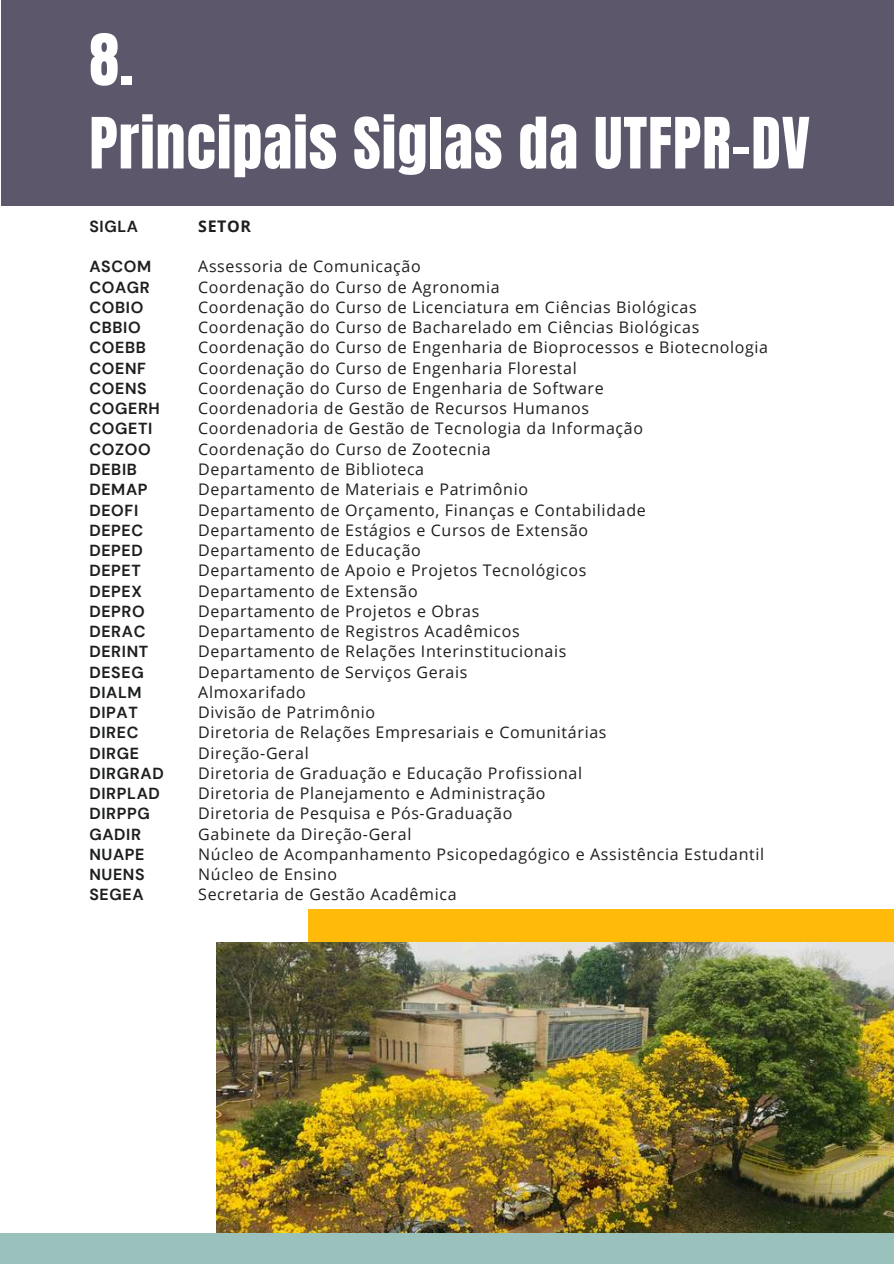
<style>
.page{position:relative;width:894px;height:1264px;background:#fff}
.page>*{position:absolute;margin:0;border:0;box-sizing:border-box;transform-origin:0 0}
.t1{font:60px/83.2px "Anton";letter-spacing:.015em;color:#fff}
.t2{font:16.05px/20.2px "Open Sans";letter-spacing:.04em;color:#1d1e1e}
.t3{font:700 16.05px/20.2px "DM Sans";letter-spacing:.04em;color:#1d1e1e}
.t4{font:700 16.05px "Open Sans";letter-spacing:.04em;color:#1d1e1e}
</style>
<div class="page">
<div style="left:308px;top:909px;width:585px;height:84px;background:#ffba0a"></div>
<img style="left:217px;top:942px;width:676px;height:291px">
<div style="left:1px;top:0;width:892px;height:206px;background:#5d576b"></div>
<div style="left:0;top:1233px;width:893px;height:30px;background:#9bc1bc"></div>
<h1 class="t1" style="left:89px;top:19px;width:721px">8.<br>Principais Siglas da UTFPR-DV</h1>
<p class="t3" style="left:89px;top:216px;width:50px">SIGLA</p>
<p class="t3" style="left:89px;top:257px;width:76px">ASCOM<br>COAGR<br>COBIO<br>CBBIO<br>COEBB<br>COENF<br>COENS<br>COGERH<br>COGETI<br>COZOO<br>DEBIB<br>DEMAP<br>DEOFI<br>DEPEC<br>DEPED<br>DEPET<br>DEPEX<br>DEPRO<br>DERAC<br>DERINT<br>DESEG<br>DIALM<br>DIPAT<br>DIREC<br>DIRGE<br>DIRGRAD<br>DIRPLAD<br>DIRPPG<br>GADIR<br>NUAPE<br>NUENS<br>SEGEA</p>
<p class="t4" style="left:198px;top:215px;width:54px">SETOR</p>
<p class="t2" style="left:198px;top:256px;width:571px">Assessoria de Comunicação<br>Coordenação do Curso de Agronomia<br>Coordenação do Curso de Licenciatura em Ciências Biológicas Coordenação do Curso de Bacharelado em Ciências Biológicas Coordenação do Curso de Engenharia de Bioprocessos e Biotecnologia Coordenação do Curso de Engenharia Florestal<br>Coordenação do Curso de Engenharia de Software<br>Coordenadoria de Gestão de Recursos Humanos<br>Coordenadoria de Gestão de Tecnologia da Informação<br>Coordenação do Curso de Zootecnia<br>Departamento de Biblioteca<br>Departamento de Materiais e Patrimônio<br>Departamento de Orçamento, Finanças e Contabilidade<br>Departamento de Estágios e Cursos de Extensão<br>Departamento de Educação<br>Departamento de Apoio e Projetos Tecnológicos<br>Departamento de Extensão<br>Departamento de Projetos e Obras<br>Departamento de Registros Acadêmicos<br>Departamento de Relações Interinstitucionais<br>Departamento de Serviços Gerais<br>Almoxarifado<br>Divisão de Patrimônio<br>Diretoria de Relações Empresariais e Comunitárias<br>Direção-Geral<br>Diretoria de Graduação e Educação Profissional<br>Diretoria de Planejamento e Administração<br>Diretoria de Pesquisa e Pós-Graduação<br>Gabinete da Direção-Geral<br>Núcleo de Acompanhamento Psicopedagógico e Assistência Estudantil Núcleo de Ensino<br>Secretaria de Gestão Acadêmica</p>
</div>
